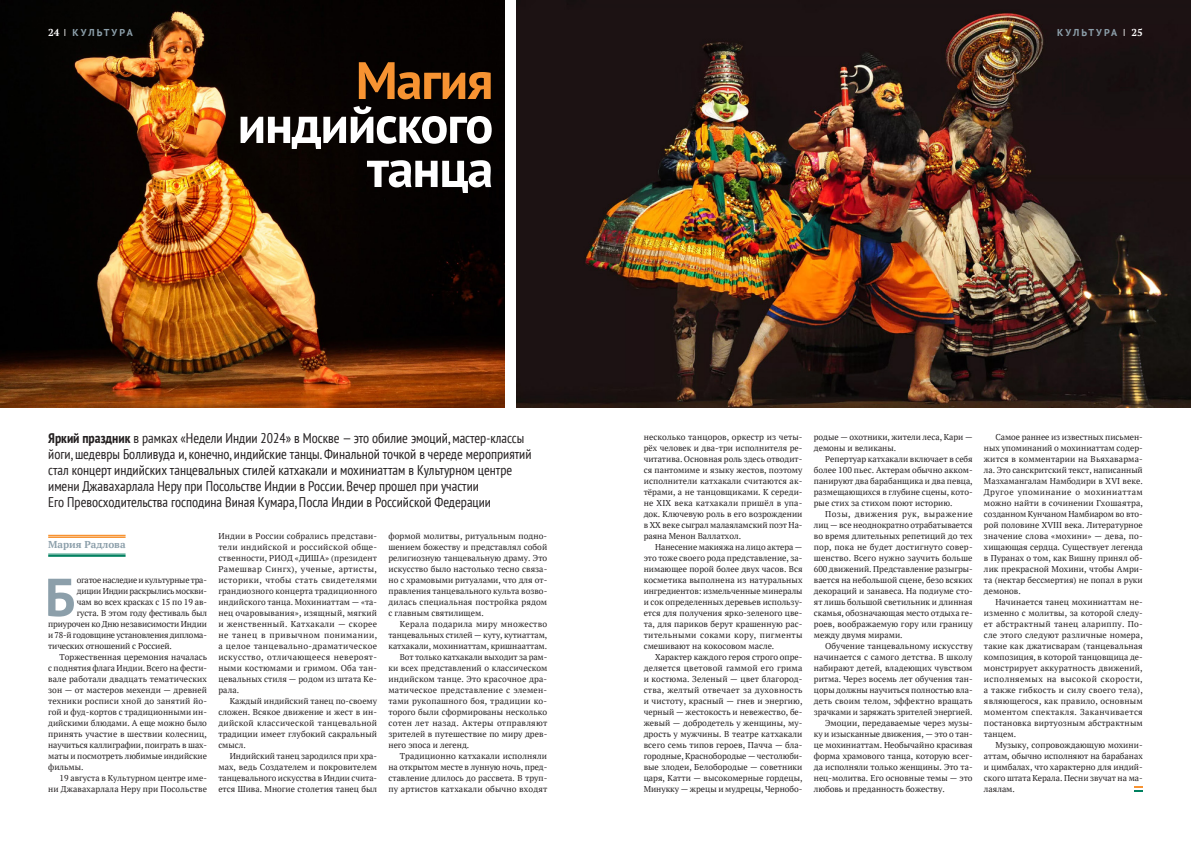
<style>
.page{position:relative;width:1191px;height:842px;background:#fff}
.page>*{position:absolute;margin:0;border:0;box-sizing:border-box;transform-origin:0 0}
.Bukva{font:700 53.4px "PT Sans";color:#8c9faa}
.TITLE_1{font:700 52.5px/44px "PT Sans";letter-spacing:-.025em;color:#fff;text-align:right}
.Lid{font:condensed 14px/16px "PT Sans";color:#231f20}
.t1{font:700 10px "PT Sans";letter-spacing:.195em;color:#8c9faa}
.Autor{font:700 10px "PT Serif";color:#8c9faa}
.TEXT{font:8.5px/11px "PT Serif";color:#231f20;text-align:justify}
.Bukva-2{font:8.5px "PT Serif";letter-spacing:-.02em;color:#231f20}
.s1{font-family:"PT Serif";color:#fff}
.s2{font-weight:400;font-stretch:condensed;color:#fff}
.s3{color:#f79332}
.s4{font-weight:700}
</style>
<div class="page">
<svg style="left:1134px;top:786px;width:8px;height:6px"></svg>
<hr style="left:48px;top:554px;width:78px;height:1px;background:#00805f">
<hr style="left:48px;top:555px;width:78px;height:2px;background:#00805f">
<hr style="left:48px;top:535px;width:78px;height:2px;background:#f79332">
<hr style="left:48px;top:537px;width:78px;height:1px;background:#f79332">
<img style="left:0;top:0;width:505px;height:407px">
<img style="left:516px;top:0;width:675px;height:407px">
<p class="t1" style="left:48px;top:26px;width:86px"><span class="s1">24</span> <span class="s2">I</span> КУЛЬТУРА</p>
<p class="t1" style="left:1057px;top:26px;width:87px">КУЛЬТУРА <span class="s2">I</span> <span class="s1">25</span></p>
<p class="TITLE_1" style="left:238px;top:57px;width:257px"><span class="s3">Магия </span>индийского танца</p>
<p class="Lid" style="left:48px;top:430px;width:485px"><span class="s4">Яркий праздник</span> в рамках «Недели Индии 2024» в Москве — это обилие эмоций, мастер-классы йоги, шедевры Болливуда и, конечно, индийские танцы. Финальной точкой в череде мероприятий стал концерт индийских танцевальных стилей катхакали и мохиниаттам в Культурном центре имени Джавахарлала Неру при Посольстве Индии в России. Вечер прошел при участии<br>Его Превосходительства господина Виная Кумара, Посла Индии в Российской Федерации</p>
<p class="Autor" style="left:48px;top:538px;width:79px">Мария Радлова</p>
<p class="Bukva" style="left:45px;top:562px;width:32px">Б</p>
<p class="Bukva-2" style="left:77px;top:574px;width:132px">огатое наследие и культурные тра-</p>
<p class="Bukva-2" style="left:77px;top:585px;width:132px">диции Индии раскрылись москви-</p>
<p class="Bukva-2" style="left:77px;top:596px;width:132px">чам во всех красках с 15 по 19 ав-</p>
<p class="Bukva-2" style="left:77px;top:607px;width:132px">густа. В этом году фестиваль был</p>
<p class="Bukva-2" style="left:48px;top:618px;width:160px">приурочен ко Дню независимости Индии</p>
<p class="Bukva-2" style="left:48px;top:629px;width:160px">и 78‑й годовщине установления диплома-</p>
<p class="Bukva-2" style="left:48px;top:640px;width:125px">тических отношений с Россией.</p>
<p class="TEXT" style="left:48px;top:651px;width:160px;text-indent:11px">Торжественная церемония началась с поднятия флага Индии. Всего на фести&shy;вале работали двадцать тематических зон — от мастеров мехенди — древней техники росписи хной до занятий йо&shy;гой и фуд-кортов с традиционными ин&shy;дийскими блюдами. А еще можно было принять участие в шествии колесниц, научиться каллиграфии, поиграть в шах&shy;маты и посмотреть любимые индийские фильмы.</p>
<p class="TEXT" style="left:48px;top:772px;width:160px;text-align:right">19 августа в Культурном центре име&shy;ни Джавахарлала Неру при Посольстве</p>
<p class="TEXT" style="left:218px;top:530px;width:160px">Индии в России собрались представи&shy;тели индийской и российской обще&shy;ственности, РИОД «ДИША» (президент Рамешвар Сингх), ученые, артисты, историки, чтобы стать свидетелями грандиозного концерта традиционного индийского танца. Мохиниаттам — «та&shy;нец очаровывания», изящный, мягкий и женственный. Катхакали — скорее не танец в привычном понимании, а целое танцевально-драматическое искусство, отличающееся невероят&shy;ными костюмами и гримом. Оба тан&shy;цевальных стиля — родом из штата Ке&shy;рала.</p>
<p class="TEXT" style="left:218px;top:695px;width:160px;text-indent:11px">Каждый индийский танец по-своему сложен. Всякое движение и жест в ин&shy;дийской классической танцевальной традиции имеет глубокий сакральный смысл.</p>
<p class="TEXT" style="left:218px;top:750px;width:160px;text-indent:11px">Индийский танец зародился при хра&shy;мах, ведь Создателем и покровителем танцевального искусства в Индии счита&shy;ется Шива. Многие столетия танец был</p>
<p class="TEXT" style="left:388px;top:530px;width:160px">формой молитвы, ритуальным подно&shy;шением божеству и представлял собой религиозную танцевальную драму. Это искусство было настолько тесно связа&shy;но с храмовыми ритуалами, что для от&shy;правления танцевального культа возво&shy;дилась специальная постройка рядом с главным святилищем.</p>
<p class="TEXT" style="left:388px;top:618px;width:160px;text-indent:11px">Керала подарила миру множество танцевальных стилей — куту, кутиаттам, катхакали, мохиниаттам, кришнааттам.</p>
<p class="TEXT" style="left:388px;top:651px;width:160px;text-indent:11px">Вот только катхакали выходит за рам&shy;ки всех представлений о классическом индийском танце. Это красочное дра&shy;матическое представление с элемен&shy;тами рукопашного боя, традиции ко&shy;торого были сформированы несколько сотен лет назад. Актеры отправляют зрителей в путешествие по миру древ&shy;него эпоса и легенд.</p>
<p class="TEXT" style="left:388px;top:750px;width:160px;text-indent:11px">Традиционно катхакали исполняли на открытом месте в лунную ночь, пред&shy;ставление длилось до рассвета. В труп&shy;пу артистов катхакали обычно входят</p>
<p class="TEXT" style="left:643px;top:431px;width:160px">несколько танцоров, оркестр из четы&shy;рёх человек и два-три исполнителя ре&shy;читатива. Основная роль здесь отводит&shy;ся пантомиме и языку жестов, поэтому исполнители катхакали считаются ак&shy;тёрами, а не танцовщиками. К середи&shy;не XIX века катхакали пришёл в упа&shy;док. Ключевую роль в его возрождении в XX веке сыграл малаяламский поэт На&shy;раяна Менон Валлатхол.</p>
<p class="TEXT" style="left:643px;top:541px;width:160px;text-indent:11px">Нанесение макияжа на лицо актера — это тоже своего рода представление, за&shy;нимающее порой более двух часов. Вся косметика выполнена из натуральных ингредиентов: измельченные минералы и сок определенных деревьев использу&shy;ется для получения ярко-зеленого цве&shy;та, для париков берут крашенную рас&shy;тительными соками кору, пигменты смешивают на кокосовом масле.</p>
<p class="TEXT" style="left:643px;top:651px;width:160px;text-indent:11px">Характер каждого героя строго опре&shy;деляется цветовой гаммой его грима и костюма. Зеленый — цвет благород&shy;ства, желтый отвечает за духовность и чистоту, красный — гнев и энергию, черный — жестокость и невежество, бе&shy;жевый — добродетель у женщины, му&shy;дрость у мужчины. В театре катхакали всего семь типов героев, Пачча — бла&shy;городные, Краснобородые — честолюби&shy;вые злодеи, Белобородые — советники царя, Катти — высокомерные гордецы, Минукку — жрецы и мудрецы, Чернобо-</p>
<p class="TEXT" style="left:814px;top:431px;width:160px">родые — охотники, жители леса, Кари — демоны и великаны.</p>
<p class="TEXT" style="left:814px;top:453px;width:160px;text-indent:11px">Репертуар катхакали включает в себя более 100 пьес. Актерам обычно акком&shy;панируют два барабанщика и два певца, размещающихся в глубине сцены, кото&shy;рые стих за стихом поют историю.</p>
<p class="TEXT" style="left:814px;top:508px;width:160px;text-indent:11px">Позы, движения рук, выражение лиц — все неоднократно отрабатывается во время длительных репетиций до тех пор, пока не будет достигнуто совер&shy;шенство. Всего нужно заучить больше 600 движений. Представление разыгры&shy;вается на небольшой сцене, безо всяких декораций и занавеса. На подиуме сто&shy;ят лишь большой светильник и длинная скамья, обозначающая место отдыха ге&shy;роев, воображаемую гору или границу между двумя мирами.</p>
<p class="TEXT" style="left:814px;top:640px;width:160px;text-indent:11px">Обучение танцевальному искусству начинается с самого детства. В школу набирают детей, владеющих чувством ритма. Через восемь лет обучения тан&shy;цоры должны научиться полностью вла&shy;деть своим телом, эффектно вращать зрачками и заряжать зрителей энергией.</p>
<p class="TEXT" style="left:814px;top:717px;width:160px;text-indent:11px">Эмоции, передаваемые через музы&shy;ку и изысканные движения, — это о тан&shy;це мохиниаттам. Необычайно красивая форма храмового танца, которую всег&shy;да исполняли только женщины. Это та&shy;нец-молитва. Его основные темы — это любовь и преданность божеству.</p>
<p class="TEXT" style="left:984px;top:431px;width:160px;text-indent:11px">Самое раннее из известных письмен&shy;ных упоминаний о мохиниаттам содер&shy;жится в комментарии на Вьяхаварма&shy;ла. Это санскритский текст, написанный Мазхамангалам Намбодири в XVI веке.<br>Другое упоминание о мохиниаттам можно найти в сочинении Гхошаятра, созданном Кунчаном Намбиаром во вто&shy;рой половине XVIII века. Литературное значение слова «мохини» — дева, по&shy;хищающая сердца. Существует легенда в Пуранах о том, как Вишну принял об&shy;лик прекрасной Мохини, чтобы Амри&shy;та (нектар бессмертия) не попал в руки демонов.</p>
<p class="TEXT" style="left:984px;top:596px;width:160px;text-indent:11px">Начинается танец мохиниаттам не&shy;изменно с молитвы, за которой следу&shy;ет абстрактный танец алариппу. По&shy;сле этого следуют различные номера, такие как джатисварам (танцевальная композиция, в которой танцовщица де&shy;монстрирует аккуратность движений, исполняемых на высокой скорости, а также гибкость и силу своего тела), являющегося, как правило, основным моментом спектакля. Заканчивается постановка виртуозным абстрактным танцем.</p>
<p class="TEXT" style="left:984px;top:739px;width:160px;text-indent:11px">Музыку, сопровождающую мохини&shy;аттам, обычно исполняют на барабанах и цимбалах, что характерно для индий&shy;ского штата Керала. Песни звучат на ма&shy;лаялам.</p>
</div>
